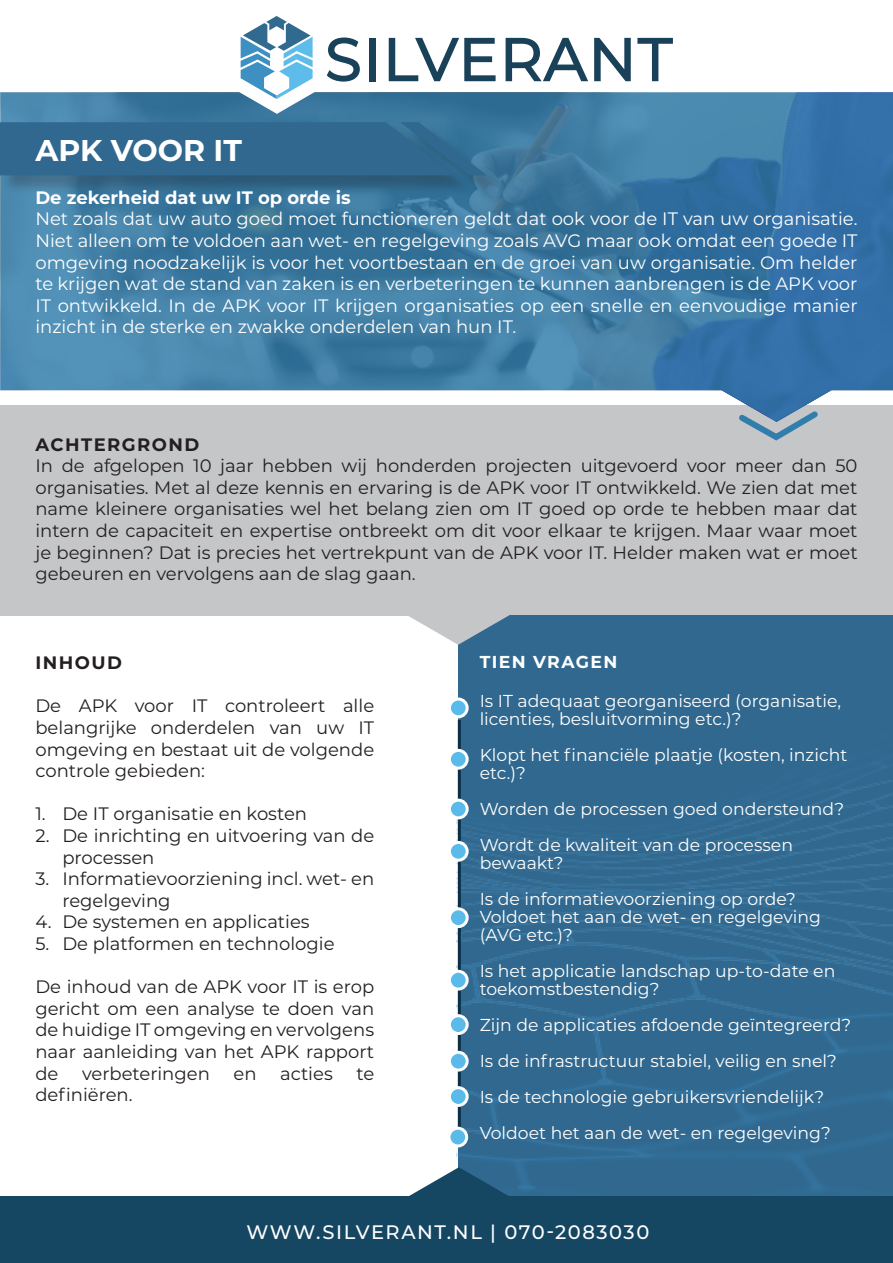
<style>
.page{position:relative;width:893px;height:1263px;background:#fff}
.page>*{position:absolute;margin:0;border:0;box-sizing:border-box;transform-origin:0 0}
.t1{font:700 30px "Montserrat";color:#fff}
.t2{font:500 19.5px "Montserrat";letter-spacing:.08em;color:#fff}
.t3{font:18px/21.6px "Montserrat";color:#231f20;text-align:justify}
.t4{font:18px/21.6px "Montserrat";color:#fff;text-align:justify}
.t5{font:700 18px "Montserrat";color:#fff}
.t6{font:700 18px "Montserrat";letter-spacing:.08em;color:#231f20}
.t7{font:17.25px/36px "Montserrat";color:#fff}
.t8{font:700 17.25px "Montserrat";letter-spacing:.08em;color:#fff}
</style>
<div class="page">
<div style="left:0;top:405px;width:893px;height:210px;background:#c5c6c8"></div>
<svg style="left:0;top:92px;width:893px;height:314px;background:#4781aa"></svg>
<div style="left:2px;top:124px;width:470px;height:71px;background:#231f20;opacity:.27"></div>
<svg style="left:222px;top:16px;width:138px;height:98px"></svg>
<div style="left:369px;top:38px;width:7px;height:43px;background:#19425a"></div>
<svg style="left:389px;top:38px;width:107px;height:43px"></svg>
<svg style="left:506px;top:38px;width:82px;height:43px"></svg>
<svg style="left:594px;top:38px;width:37px;height:43px"></svg>
<svg style="left:637px;top:38px;width:36px;height:43px"></svg>
<svg style="left:739px;top:406px;width:79px;height:35px"></svg>
<img style="left:457px;top:615px;width:436px;height:581px">
<svg style="left:403px;top:615px;width:110px;height:30px"></svg>
<hr style="left:458px;top:720px;width:3px;height:422px;background:#0b2e45">
<div style="left:449px;top:699px;width:18px;height:18px;background:#5abbea;border-radius:50%"></div>
<div style="left:448px;top:697px;width:21px;height:21px;border:3px solid #fff;border-radius:50%"></div>
<div style="left:449px;top:750px;width:18px;height:18px;background:#5abbea;border-radius:50%"></div>
<div style="left:448px;top:749px;width:21px;height:21px;border:3px solid #fff;border-radius:50%"></div>
<div style="left:449px;top:800px;width:18px;height:18px;background:#5abbea;border-radius:50%"></div>
<div style="left:448px;top:799px;width:21px;height:20px;border:3px solid #fff;border-radius:50%"></div>
<div style="left:449px;top:842px;width:18px;height:18px;background:#5abbea;border-radius:50%"></div>
<div style="left:448px;top:841px;width:21px;height:21px;border:3px solid #fff;border-radius:50%"></div>
<div style="left:449px;top:909px;width:18px;height:17px;background:#5abbea;border-radius:50%"></div>
<div style="left:448px;top:907px;width:21px;height:21px;border:3px solid #fff;border-radius:50%"></div>
<div style="left:449px;top:971px;width:18px;height:18px;background:#5abbea;border-radius:50%"></div>
<div style="left:448px;top:970px;width:21px;height:20px;border:3px solid #fff;border-radius:50%"></div>
<div style="left:449px;top:1016px;width:18px;height:17px;background:#5abbea;border-radius:50%"></div>
<div style="left:448px;top:1014px;width:21px;height:21px;border:3px solid #fff;border-radius:50%"></div>
<div style="left:449px;top:1052px;width:18px;height:18px;background:#5abbea;border-radius:50%"></div>
<div style="left:448px;top:1051px;width:21px;height:20px;border:3px solid #fff;border-radius:50%"></div>
<div style="left:449px;top:1088px;width:18px;height:17px;background:#5abbea;border-radius:50%"></div>
<div style="left:448px;top:1086px;width:21px;height:21px;border:3px solid #fff;border-radius:50%"></div>
<div style="left:0;top:1196px;width:893px;height:67px;background:#154763"></div>
<svg style="left:409px;top:1167px;width:105px;height:29px"></svg>
<div style="left:404px;top:124px;width:100px;height:71px;background:#231f20;opacity:.27"></div>
<svg style="left:0;top:122px;width:487px;height:53px;background:#30698f"></svg>
<div style="left:449px;top:1128px;width:18px;height:18px;background:#5abbea;border-radius:50%"></div>
<div style="left:447px;top:1127px;width:21px;height:20px;border:3px solid #fff;border-radius:50%"></div>
<h1 class="t1" style="left:35px;top:128px;width:208px">APK VOOR IT</h1>
<p class="t5" style="left:35px;top:184px;width:317px">De zekerheid dat uw IT op orde is</p>
<p class="t4" style="left:35px;top:207px;width:824px">Net zoals dat uw auto goed moet functioneren geldt dat ook voor de IT van uw organisatie.<br>Niet alleen om te voldoen aan wet- en regelgeving zoals AVG maar ook omdat een goede IT omgeving noodzakelijk is voor het voortbestaan en de groei van uw organisatie. Om helder te krijgen wat de stand van zaken is en verbeteringen te kunnen aanbrengen is de APK voor IT ontwikkeld. In de APK voor IT krijgen organisaties op een snelle en eenvoudige manier inzicht in de sterke en zwakke onderdelen van hun IT.</p>
<p class="t6" style="left:35px;top:431px;width:165px">ACHTERGROND</p>
<p class="t3" style="left:35px;top:454px;width:824px">In de afgelopen 10 jaar hebben wij honderden projecten uitgevoerd voor meer dan 50 organisaties. Met al deze kennis en ervaring is de APK voor IT ontwikkeld. We zien dat met name kleinere organisaties wel het belang zien om IT goed op orde te hebben maar dat intern de capaciteit en expertise ontbreekt om dit voor elkaar te krijgen. Maar waar moet je beginnen? Dat is precies het vertrekpunt van de APK voor IT. Helder maken wat er moet gebeuren en vervolgens aan de slag gaan.</p>
<p class="t6" style="left:35px;top:650px;width:88px">INHOUD</p>
<p class="t3" style="left:35px;top:694px;width:340px">De APK voor IT controleert alle belangrijke onderdelen van uw IT omgeving en bestaat uit de volgende controle gebieden:</p>
<p class="t3" style="left:35px;top:802px;width:273px">1. De IT organisatie en kosten</p>
<p class="t3" style="left:62px;top:824px;width:313px;text-indent:-27px">2. De inrichting en uitvoering van de processen</p>
<p class="t3" style="left:62px;top:867px;width:313px;text-indent:-27px">3. Informatievoorziening incl. wet- en regelgeving</p>
<p class="t3" style="left:35px;top:910px;width:276px">4. De systemen en applicaties</p>
<p class="t3" style="left:35px;top:932px;width:301px">5. De platformen en technologie</p>
<p class="t3" style="left:35px;top:975px;width:340px">De inhoud van de APK voor IT is erop gericht om een analyse te doen van de huidige IT omgeving en vervolgens naar aanleiding van het APK rapport de</p>
<p class="t3" style="left:82px;top:1062px;width:129px">verbeteringen</p>
<p class="t3" style="left:233px;top:1062px;width:25px">en</p>
<p class="t3" style="left:280px;top:1062px;width:54px">acties</p>
<p class="t3" style="left:356px;top:1062px;width:19px">te</p>
<p class="t3" style="left:35px;top:1083px;width:99px">definiëren.</p>
<p class="t8" style="left:480px;top:650px;width:139px">TIEN VRAGEN</p>
<p class="t7" style="left:480px;top:691px;width:363px;line-height:18px">Is IT adequaat georganiseerd (organisatie, licenties, besluitvorming etc.)?</p>
<p class="t7" style="left:480px;top:745px;width:369px;line-height:18px">Klopt het financiële plaatje (kosten, inzicht etc.)?</p>
<p class="t7" style="left:480px;top:790px;width:366px">Worden de processen goed ondersteund?<br>Wordt de kwaliteit van de processen</p>
<p class="t7" style="left:480px;top:844px;width:318px">bewaakt?<br>Is de informatievoorziening op orde?</p>
<p class="t7" style="left:480px;top:907px;width:343px;line-height:18px">Voldoet het aan de wet- en regelgeving (AVG etc.)?</p>
<p class="t7" style="left:480px;top:961px;width:357px;line-height:18px">Is het applicatie landschap up-to-date en toekomstbestendig?</p>
<p class="t7" style="left:480px;top:1006px;width:373px">Zijn de applicaties afdoende geïntegreerd?<br>Is de infrastructuur stabiel, veilig en snel?<br>Is de technologie gebruikersvriendelijk?<br>Voldoet het aan de wet- en regelgeving?</p>
<p class="t2" style="left:246px;top:1219px;width:404px">WWW.SILVERANT.NL | 070-2083030</p>
</div>
